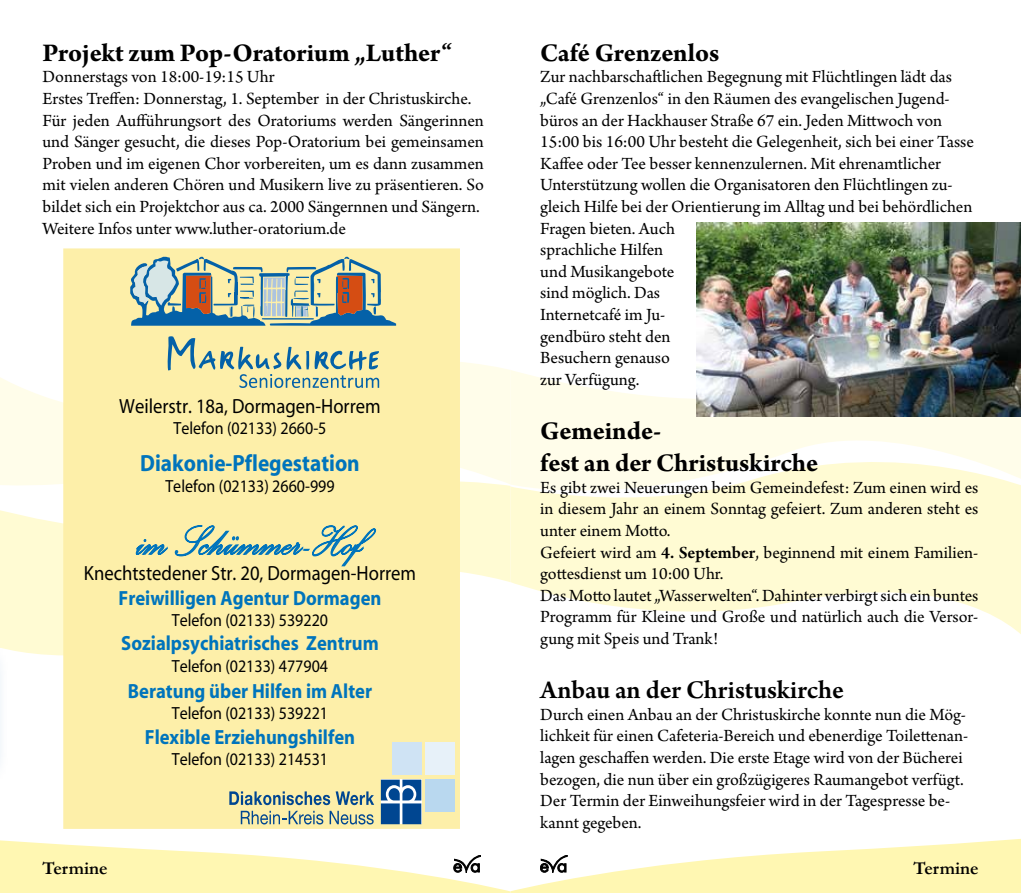
<style>
.page{position:relative;width:1021px;height:893px;background:#fff}
.page>*{position:absolute;margin:0;border:0;box-sizing:border-box;transform-origin:0 0}
.t1{font:52.8px "Palace Script";color:#0074bc;scale:.91 1}
.t2{font:700 27px/32.4px "Arno Pro";letter-spacing:-.005em;color:#000}
.t3{font:600 27px "Arno Pro";color:#000}
.t4{font:700 23.55px "Myriad";color:#0074bc;scale:.91 1}
.t5{font:700 20.55px "Myriad";color:#0074bc;scale:.91 1}
.t6{font:20.55px "Myriad";color:#000;scale:.91 1}
.t7{font:18px/21.6px "Arno Pro";color:#000}
.t8{font:700 18px "Garamond";color:#000}
.t9{font:17.55px "Myriad";color:#000;scale:.91 1}
.s1{font-weight:600}
</style>
<div class="page">
<svg style="left:0;top:362px;width:510px;height:102px;fill:#fffdea"></svg>
<svg style="left:510px;top:370px;width:510px;height:65px;fill:#fffdea"></svg>
<svg style="left:510px;top:435px;width:510px;height:198px;fill:#fffbd3"></svg>
<svg style="left:0;top:464px;width:510px;height:192px;fill:#fffbd3"></svg>
<svg style="left:0;top:839px;width:1020px;height:54px"></svg>
<div style="left:0;top:640px;width:9px;height:148px;background:#fdfdfe"></div>
<img style="left:696px;top:222px;width:324px;height:194px">
<div style="left:63px;top:248px;width:397px;height:581px;background:#fdefa9"></div>
<svg style="left:241px;top:811px;width:82px;height:13px"></svg>
<svg style="left:329px;top:811px;width:44px;height:13px"></svg>
<svg style="left:229px;top:791px;width:145px;height:14px"></svg>
<svg style="left:381px;top:780px;width:40px;height:44px;background:#366da8"></svg>
<div style="left:425px;top:780px;width:29px;height:32px;background:#b9d8ef"></div>
<div style="left:425px;top:742px;width:29px;height:33px;background:#e7f1f9"></div>
<div style="left:392px;top:742px;width:29px;height:33px;background:#cfe3f4"></div>
<svg style="left:135px;top:539px;width:33px;height:16px"></svg>
<svg style="left:174px;top:525px;width:203px;height:42px"></svg>
<svg style="left:130px;top:256px;width:266px;height:70px"></svg>
<svg style="left:167px;top:336px;width:213px;height:52px"></svg>
<h2 class="t2" style="left:43px;top:38px;width:411px">Projekt zum Pop-Oratorium „Luther“</h2>
<p class="t7" style="left:43px;top:67px;width:443px">Donnerstags von 18:00-19:15 Uhr<br>Erstes Treffen: Donnerstag, 1. September in der Christuskirche.<br>Für jeden Aufführungsort des Oratoriums werden Sängerinnen und Sänger gesucht, die dieses Pop-Oratorium bei gemeinsamen Proben und im eigenen Chor vorbereiten, um es dann zusammen mit vielen anderen Chören und Musikern live zu präsentieren. So bildet sich ein Projektchor aus ca. 2000 Sängernnen und Sängern.<br>Weitere Infos unter www.luther-oratorium.de</p>
<p class="t6" style="left:119px;top:395px;width:289px">Weilerstr. 18a, Dormagen-Horrem</p>
<p class="t9" style="left:173px;top:419px;width:169px">Telefon (02133) 2660-5</p>
<h3 class="t4" style="left:140px;top:451px;width:243px">Diakonie-Pflegestation</h3>
<p class="t9" style="left:165px;top:477px;width:187px">Telefon (02133) 2660-999</p>
<h1 class="t1" style="left:137px;top:507px;width:249px">im Schümmer-Hof</h1>
<p class="t6" style="left:84px;top:563px;width:366px">Knechtstedener Str. 20, Dormagen-Horrem</p>
<p class="t5" style="left:118px;top:587px;width:290px">Freiwilligen Agentur Dormagen</p>
<p class="t9" style="left:172px;top:611px;width:173px">Telefon (02133) 539220</p>
<p class="t5" style="left:121px;top:633px;width:284px">Sozialpsychiatrisches Zentrum</p>
<p class="t9" style="left:172px;top:657px;width:173px">Telefon (02133) 477904</p>
<p class="t5" style="left:128px;top:680px;width:270px">Beratung über Hilfen im Alter</p>
<p class="t9" style="left:172px;top:704px;width:173px">Telefon (02133) 539221</p>
<p class="t5" style="left:145px;top:726px;width:233px">Flexible Erziehungshilfen</p>
<p class="t9" style="left:172px;top:750px;width:173px">Telefon (02133) 214531</p>
<h2 class="t2" style="left:540px;top:38px;width:181px">Café Grenzenlos</h2>
<p class="t7" style="left:540px;top:67px;width:435px">Zur nachbarschaftlichen Begegnung mit Flüchtlingen lädt das „Café Grenzenlos“ in den Räumen des evangelischen Jugend&shy;büros an der Hackhauser Straße 67 ein. Jeden Mittwoch von 15:00 bis 16:00 Uhr besteht die Gelegenheit, sich bei einer Tasse Kaffee oder Tee besser kennenzulernen. Mit ehrenamtlicher Unterstützung wollen die Organisatoren den Flüchtlingen zu&shy;gleich Hilfe bei der Orientierung im Alltag und bei behördlichen Fragen bieten. Auch<br>sprachliche Hilfen<br>und Musikangebote<br>sind möglich. Das<br>Internetcafé im Ju-<br>gendbüro steht den<br>Besuchern genauso<br>zur Verfügung.</p>
<h2 class="t2" style="left:540px;top:416px;width:279px">Gemeinde-<br>fest an der Christuskirche</h2>
<p class="t7" style="left:540px;top:478px;width:440px">Es gibt zwei Neuerungen beim Gemeindefest: Zum einen wird es in diesem Jahr an einem Sonntag gefeiert. Zum anderen steht es unter einem Motto.<br>Gefeiert wird am <span class="s1">4. September</span>, beginnend mit einem Familien&shy;gottesdienst um 10:00 Uhr.<br>Das Motto lautet „Wasserwelten“. Dahinter verbirgt sich ein buntes Programm für Kleine und Große und natürlich auch die Versor&shy;gung mit Speis und Trank!</p>
<h2 class="t3" style="left:540px;top:674px;width:305px">Anbau an der Christuskirche</h2>
<p class="t7" style="left:540px;top:704px;width:429px">Durch einen Anbau an der Christuskirche konnte nun die Mög&shy;lichkeit für einen Cafeteria-Bereich und ebenerdige Toilettenan&shy;lagen geschaffen werden. Die erste Etage wird von der Bücherei bezogen, die nun über ein großzügigeres Raumangebot verfügt.<br>Der Termin der Einweihungsfeier wird in der Tagespresse be&shy;kannt gegeben.</p>
<p class="t8" style="left:43px;top:856px;width:66px">Termine</p>
<p class="t8" style="left:913px;top:856px;width:66px">Termine</p>
</div>
